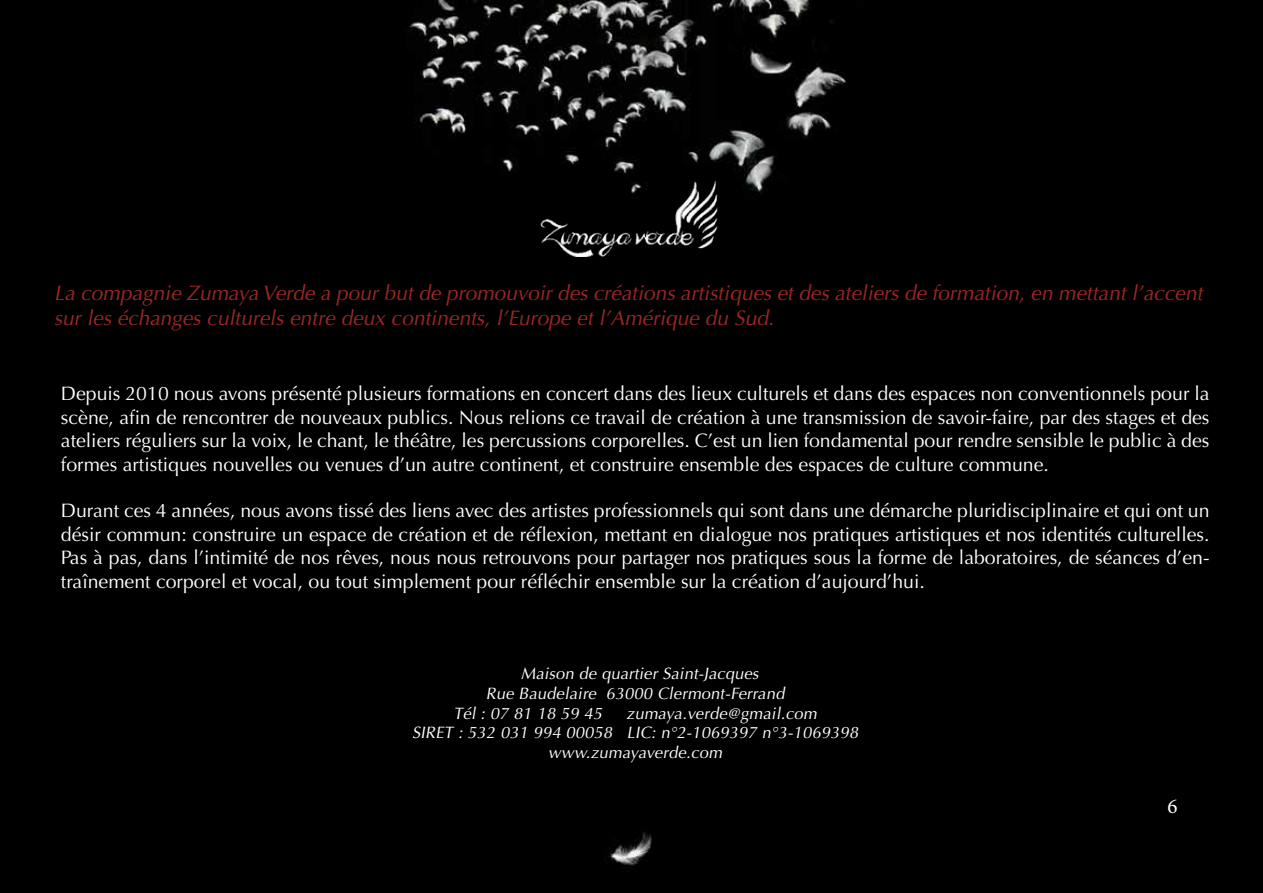
<style>
.page{position:relative;width:1263px;height:893px;background:#000}
.page>*{position:absolute;margin:0;border:0;box-sizing:border-box;transform-origin:0 0}
.t1{font:italic 21px/25.2px "Optima";color:#9e2624}
.t2{font:21px "Minion Pro";color:#fff}
.t3{font:19.5px/23.4px "Optima";color:#fff;text-align:justify}
.t4{font:italic 16.5px "Optima";color:#fff}
</style>
<div class="page">
<img style="left:534px;top:181px;width:195px;height:76px">
<p class="t1" style="left:54px;top:280px;width:1154px">La compagnie Zumaya Verde a pourbutde promouvoirdes créations artistiques etdes ateliers de formation,en mettantl’accent sur les échanges culturels entre deux continents, l’Europe et l’Amérique du Sud.</p>
<p class="t3" style="left:61px;top:382px;width:1150px">Depuis 2010 nous avons présenté plusieurs formations en concert dans des lieux culturels et dans des espaces non conventionnels pour la scène, afin de rencontrer de nouveaux publics. Nous relions ce travail de création à une transmission de savoir-faire, par des stages et des ateliers réguliers sur la voix, le chant, le théâtre, les percussions corporelles. C’est un lien fondamental pour rendre sensible le public à des formes artistiques nouvelles ou venues d’un autre continent, et construire ensemble des espaces de culture commune.</p>
<p class="t3" style="left:61px;top:499px;width:1150px">Durant ces 4 années, nous avons tissé des liens avec des artistes professionnels qui sont dans une démarche pluridisciplinaire et qui ont un désir commun: construire un espace de création et de réflexion, mettant en dialogue nos pratiques artistiques et nos identités culturelles.<br>Pas à pas, dans l’intimité de nos rêves, nous nous retrouvons pour partager nos pratiques sous la forme de laboratoires, de séances d’en&shy;traînement corporel et vocal, ou tout simplement pour réfléchir ensemble sur la création d’aujourd’hui.</p>
<p class="t4" style="left:521px;top:664px;width:242px">Maison de quartier Saint-Jacques</p>
<p class="t4" style="left:486px;top:684px;width:303px">Rue Baudelaire 63000 Clermont-Ferrand</p>
<p class="t4" style="left:453px;top:703px;width:154px">Tél : 07 81 18 59 45</p>
<p class="t4" style="left:626px;top:703px;width:195px">zumaya.verde@gmail.com</p>
<p class="t4" style="left:412px;top:723px;width:451px">SIRET : 532 031 994 00058 LIC: n°2-1069397 n°3-1069398</p>
<p class="t4" style="left:548px;top:743px;width:179px">www.zumayaverde.com</p>
<p class="t2" style="left:1167px;top:792px;width:12px">6</p>
</div>
